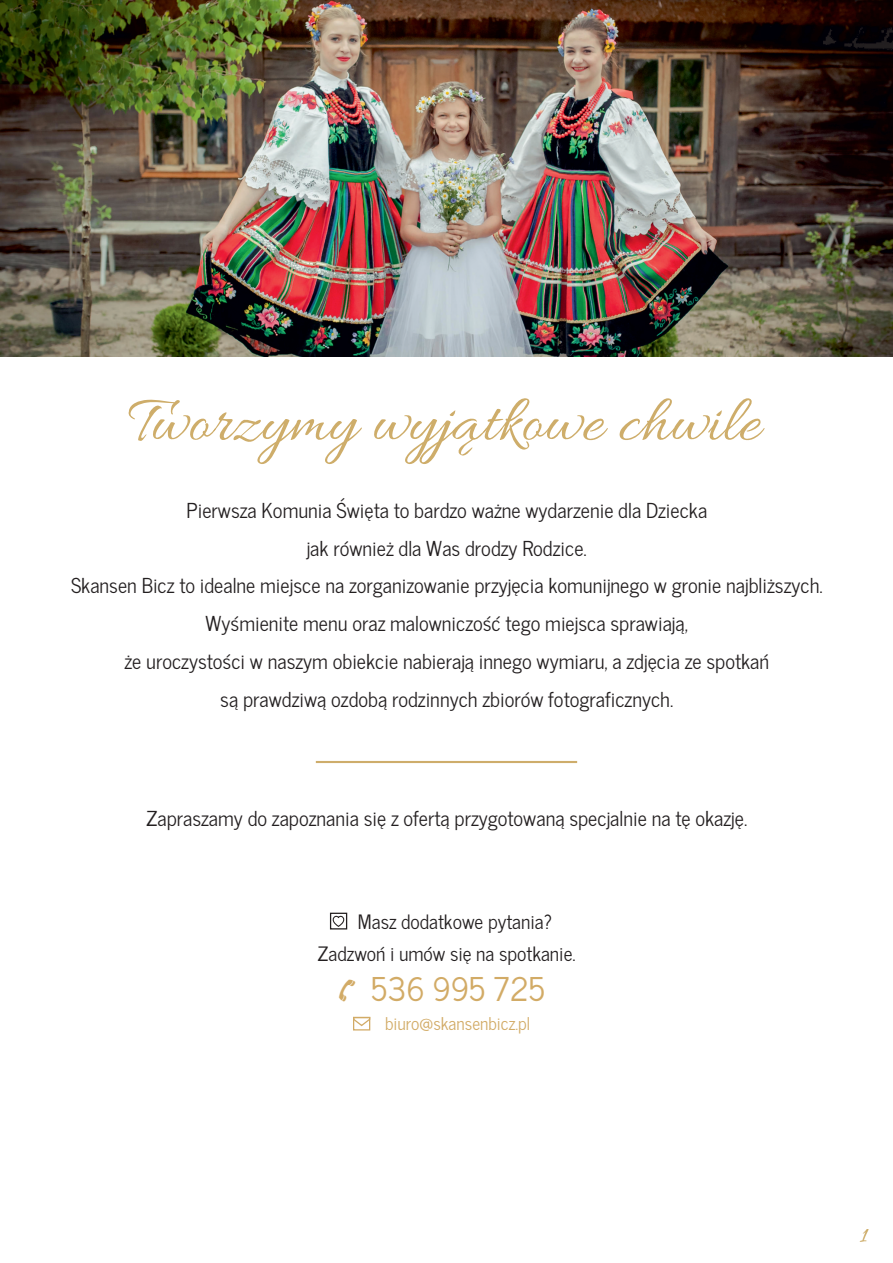
<style>
.page{position:relative;width:893px;height:1263px;background:#fff}
.page>*{position:absolute;margin:0;border:0;box-sizing:border-box;transform-origin:0 0}
.t1{font:67.5px "Allura";color:#cead6a}
.t2{font:32.55px "News Cycle";color:#d2ab66}
.t3{font:22.5px "Allura";color:#cead6a}
.t4{font:20.4px/38px "News Cycle";color:#231f20;text-align:center}
.t5{font:19.65px "News Cycle";color:#231f20}
.t6{font:17.4px "News Cycle";color:#d2ab66}
</style>
<div class="page">
<img style="left:0;top:0;width:893px;height:356px">
<div style="left:353px;top:1017px;width:17px;height:13px;border:1px solid #d2ab66"></div>
<svg style="left:353px;top:1016px;width:18px;height:11px"></svg>
<div style="left:330px;top:913px;width:17px;height:16px;border:1px solid #231f20"></div>
<svg style="left:332px;top:915px;width:13px;height:13px"></svg>
<hr style="left:316px;top:761px;width:261px;height:2px;background:#cead6b">
<h1 class="t1" style="left:128px;top:384px;width:634px">Tworzymy wyjątkowe chwile</h1>
<p class="t4" style="left:71px;top:489px;width:753px">Pierwsza Komunia Święta to bardzo ważne wydarzenie dla Dziecka<br>jak również dla Was drodzy Rodzice.<br>Skansen Bicz to idealne miejsce na zorganizowanie przyjęcia komunijnego w gronie najbliższych.<br>Wyśmienite menu oraz malowniczość tego miejsca sprawiają,<br>że uroczystości w naszym obiekcie nabierają innego wymiaru, a zdjęcia ze spotkań<br>są prawdziwą ozdobą rodzinnych zbiorów fotograficznych.</p>
<p class="t4" style="left:146px;top:797px;width:603px">Zapraszamy do zapoznania się z ofertą przygotowaną specjalnie na tę okazję.</p>
<p class="t5" style="left:358px;top:904px;width:196px">Masz dodatkowe pytania?</p>
<p class="t5" style="left:318px;top:937px;width:260px">Zadzwoń i umów się na spotkanie.</p>
<h2 class="t2" style="left:371px;top:961px;width:176px">536 995 725</h2>
<p class="t6" style="left:385px;top:1008px;width:147px">biuro@skansenbicz.pl</p>
<p class="t3" style="left:860px;top:1222px;width:9px">1</p>
</div>
